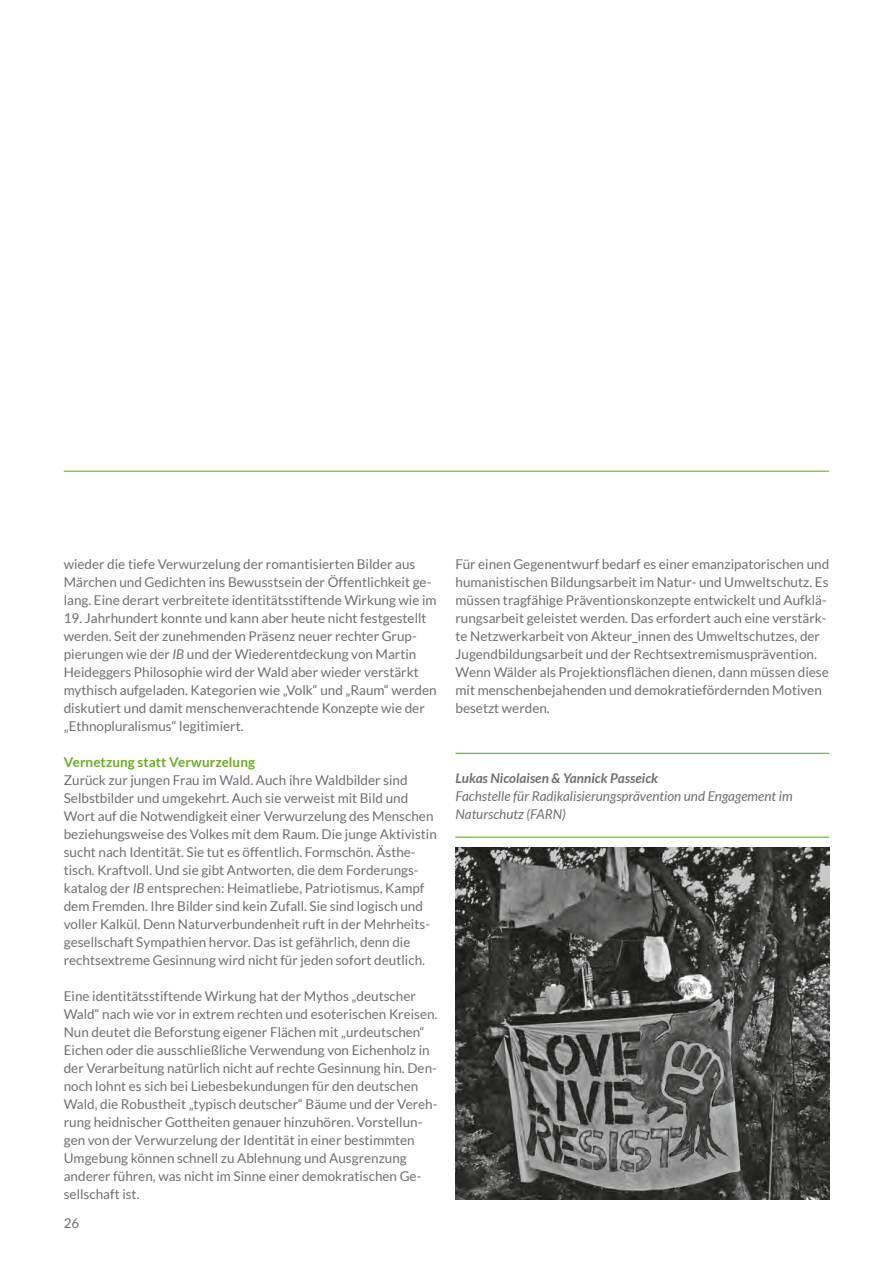
<style>
.page{position:relative;width:893px;height:1263px;background:#fff}
.page>*{position:absolute;margin:0;border:0;box-sizing:border-box;transform-origin:0 0}
.t1{font:13.5px/18px "Lato";color:#6f6f6e}
.t2{font:italic 13.5px/18px "Lato";color:#6f6f6e}
.t3{font:italic 700 13.5px "Lato";color:#6f6f6e}
.t4{font:700 13.5px "Lato";letter-spacing:.005em;color:#6dab26}
.s1{font-style:italic}
</style>
<div class="page">
<hr style="left:64px;top:471px;width:765px;height:1px;background:#6dab26">
<hr style="left:455px;top:753px;width:374px;height:1px;background:#6dab26">
<hr style="left:455px;top:837px;width:374px;height:1px;background:#6dab26">
<img style="left:455px;top:847px;width:374px;height:352px">
<p class="t1" style="left:64px;top:555px;width:374px">wieder die tiefe Verwurzelung der romantisierten Bilder aus<br>Märchen und Gedichten ins Bewusstsein der Öffentlichkeit ge&shy;lang. Eine derart verbreitete identitätsstiftende Wirkung wie im</p>
<p class="t1" style="left:64px;top:609px;width:374px">19. Jahrhundert konnte und kann aber heute nicht festgestellt werden. Seit der zunehmenden Präsenz neuer rechter Grup&shy;pierungen wie der <span class="s1">IB</span> und der Wiederentdeckung von Martin Heideggers Philosophie wird der Wald aber wieder verstärkt mythisch aufgeladen. Kategorien wie „Volk“ und „Raum“ werden diskutiert und damit menschenverachtende Konzepte wie der „Ethnopluralismus“ legitimiert.</p>
<p class="t4" style="left:64px;top:754px;width:193px">Vernetzung statt Verwurzelung</p>
<p class="t1" style="left:64px;top:771px;width:375px">Zurück zur jungen Frau im Wald. Auch ihre Waldbilder sind Selbstbilder und umgekehrt. Auch sie verweist mit Bild und Wort auf die Notwendigkeit einer Verwurzelung des Menschen beziehungsweise des Volkes mit dem Raum. Die junge Aktivistin sucht nach Identität. Sie tut es öffentlich. Formschön. Ästhe&shy;tisch. Kraftvoll. Und sie gibt Antworten, die dem Forderungs&shy;katalog der <span class="s1">IB</span> entsprechen: Heimatliebe, Patriotismus, Kampf dem Fremden. Ihre Bilder sind kein Zufall. Sie sind logisch und voller Kalkül. Denn Naturverbundenheit ruft in der Mehrheits&shy;gesellschaft Sympathien hervor. Das ist gefährlich, denn die rechtsextreme Gesinnung wird nicht für jeden sofort deutlich.</p>
<p class="t1" style="left:64px;top:987px;width:375px">Eine identitätsstiftende Wirkung hat der Mythos „deutscher Wald“ nach wie vor in extrem rechten und esoterischen Kreisen.<br>Nun deutet die Beforstung eigener Flächen mit „urdeutschen“ Eichen oder die ausschließliche Verwendung von Eichenholz in der Verarbeitung natürlich nicht auf rechte Gesinnung hin. Den&shy;noch lohnt es sich bei Liebesbekundungen für den deutschen Wald, die Robustheit „typisch deutscher“ Bäume und der Vereh&shy;rung heidnischer Gottheiten genauer hinzuhören. Vorstellun&shy;gen von der Verwurzelung der Identität in einer bestimmten Umgebung können schnell zu Ablehnung und Ausgrenzung anderer führen, was nicht im Sinne einer demokratischen Ge&shy;sellschaft ist.</p>
<p class="t1" style="left:64px;top:1214px;width:17px">26</p>
<p class="t1" style="left:455px;top:555px;width:375px">Für einen Gegenentwurf bedarf es einer emanzipatorischen und humanistischen Bildungsarbeit im Natur- und Umweltschutz. Es müssen tragfähige Präventionskonzepte entwickelt und Aufklä&shy;rungsarbeit geleistet werden. Das erfordert auch eine verstärk&shy;te Netzwerkarbeit von Akteur_innen des Umweltschutzes, der Jugendbildungsarbeit und der Rechtsextremismusprävention.<br>Wenn Wälder als Projektionsflächen dienen, dann müssen diese mit menschenbejahenden und demokratiefördernden Motiven besetzt werden.</p>
<p class="t3" style="left:455px;top:770px;width:204px">Lukas Nicolaisen &amp; Yannick Passeick</p>
<p class="t2" style="left:455px;top:787px;width:339px">Fachstelle für Radikalisierungsprävention und Engagement im<br>Naturschutz (FARN)</p>
</div>
